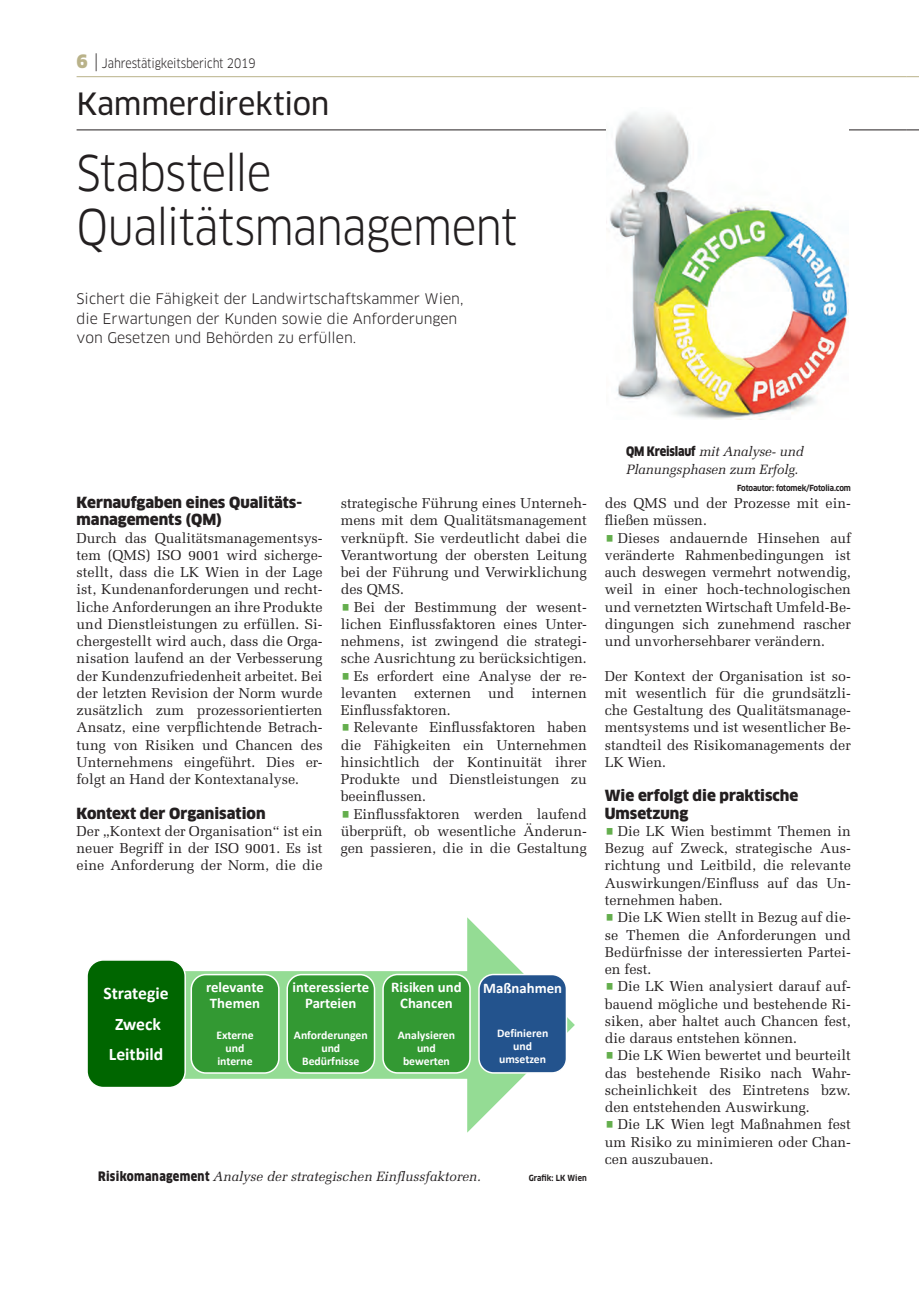
<style>
.page{position:relative;width:919px;height:1289px;background:#fff}
.page>*{position:absolute;margin:0;border:0;box-sizing:border-box;transform-origin:0 0}
.t1{font:48px/54px "Clan OT";letter-spacing:-.025em;color:#231f20;scale:.9 1}
.t2{font:30px "Clan OT News";letter-spacing:-.015em;color:#231f20}
.t3{font:700 17.7px/30.5px "Calibri";color:#fff;text-align:center}
.t4{font:900 15px/17.2px "Clan OT";color:#231f20}
.t5{font:700 14.7px/16.2px "Calibri";color:#fff;text-align:center}
.t6{font:14.25px/17.2px "Melior LT Std";color:#231f20;text-align:justify}
.t7{font:14.25px/19.5px "Clan OT";color:#231f20}
.t8{font:italic 13.5px/17.2px "Melior LT Std";color:#231f20}
.t9{font:12.75px "Clan OT";letter-spacing:-.01em;color:#231f20;scale:.87 1}
.t10{font:700 11.7px/12.9px "Calibri";color:#fff;text-align:center}
.t11{font:700 8.25px "Clan OT";letter-spacing:-.015em;color:#231f20;scale:.9 1}
.t12{font:700 8.25px "Clan OT";letter-spacing:.01em;color:#231f20;scale:.9 1}
.s1{font-weight:900;font-size:18px;color:#b9b289}
.s2{font-size:18px}
.s3{font-family:"Clan OT";font-weight:900;font-style:normal;font-size:12.75px}
</style>
<div class="page">
<hr style="left:77px;top:130px;width:829px;height:1px;background:#231f20">
<svg style="left:906px;top:130px;width:12px;height:1px"></svg>
<svg style="left:906px;top:76px;width:12px;height:1px"></svg>
<hr style="left:77px;top:76px;width:829px;height:1px;background:#b9b289">
<img style="left:606px;top:112px;width:242px;height:308px">
<svg style="left:184px;top:917px;width:391px;height:215px"></svg>
<div style="left:86px;top:959px;width:100px;height:129px;background:#060;border:2px solid #fff;border-radius:16px"></div>
<div style="left:190px;top:973px;width:89px;height:100px;background:#393;border:2px solid #fff;border-radius:15px"></div>
<div style="left:286px;top:973px;width:89px;height:100px;background:#393;border:2px solid #fff;border-radius:15px"></div>
<div style="left:382px;top:973px;width:88px;height:100px;background:#393;border:2px solid #fff;border-radius:14px"></div>
<div style="left:478px;top:973px;width:89px;height:100px;background:#23538d;border:2px solid #fff;border-radius:15px"></div>
<p class="t9" style="left:77px;top:55px;width:207px"><span class="s1">6</span> <span class="s2">|</span> Jahrestätigkeitsbericht 2019</p>
<h2 class="t2" style="left:77px;top:86px;width:254px">Kammerdirektion</h2>
<h1 class="t1" style="left:77px;top:146px;width:491px">Stabstelle<br>Qualitätsmanagement</h1>
<p class="t7" style="left:77px;top:289px;width:388px">Sichert die Fähigkeit der Landwirtschaftskammer Wien, die Erwartungen der Kunden sowie die Anforderungen von Gesetzen und Behörden zu erfüllen.</p>
<p class="t4" style="left:77px;top:494px;width:227px">Kernaufgaben eines Qualitäts&shy;managements (QM)</p>
<p class="t6" style="left:77px;top:529px;width:247px">Durch das Qualitätsmanagementsys&shy;tem (QMS) ISO 9001 wird sicherge&shy;stellt, dass die LK Wien in der Lage ist, Kundenanforderungen und recht&shy;liche Anforderungen an ihre Produkte und Dienstleistungen zu erfüllen. Si&shy;chergestellt wird auch, dass die Orga&shy;nisation laufend an der Verbesserung der Kundenzufriedenheit arbeitet. Bei der letzten Revision der Norm wurde zusätzlich zum prozessorientierten Ansatz, eine verpflichtende Betrach&shy;tung von Risiken und Chancen des Unternehmens eingeführt. Dies er&shy;folgt an Hand der Kontextanalyse.</p>
<p class="t4" style="left:77px;top:804px;width:190px">Kontext der Organisation</p>
<p class="t6" style="left:77px;top:822px;width:247px">Der „Kontext der Organisation“ ist ein neuer Begriff in der ISO 9001. Es ist eine Anforderung der Norm, die die</p>
<p class="t6" style="left:340px;top:494px;width:247px">strategische Führung eines Unterneh&shy;mens mit dem Qualitätsmanagement verknüpft. Sie verdeutlicht dabei die Verantwortung der obersten Leitung bei der Führung und Verwirklichung des QMS.</p>
<p class="t6" style="left:353px;top:598px;width:234px">Bei der Bestimmung der wesent-</p>
<p class="t6" style="left:340px;top:615px;width:247px">lichen Einflussfaktoren eines Unter-</p>
<p class="t6" style="left:340px;top:632px;width:247px">nehmens, ist zwingend die strategi-</p>
<p class="t6" style="left:340px;top:650px;width:247px">sche Ausrichtung zu berücksichtigen.</p>
<p class="t6" style="left:353px;top:667px;width:234px">Es erfordert eine Analyse der re-</p>
<p class="t6" style="left:340px;top:684px;width:247px">levanten externen und internen</p>
<p class="t6" style="left:340px;top:701px;width:112px">Einflussfaktoren.</p>
<p class="t6" style="left:353px;top:719px;width:234px">Relevante Einflussfaktoren haben</p>
<p class="t6" style="left:340px;top:736px;width:247px">die Fähigkeiten ein Unternehmen</p>
<p class="t6" style="left:340px;top:753px;width:247px">hinsichtlich der Kontinuität ihrer</p>
<p class="t6" style="left:340px;top:770px;width:247px">Produkte und Dienstleistungen zu</p>
<p class="t6" style="left:340px;top:788px;width:87px">beeinflussen.</p>
<p class="t6" style="left:353px;top:805px;width:234px">Einflussfaktoren werden laufend</p>
<p class="t6" style="left:340px;top:822px;width:247px">überprüft, ob wesentliche Änderun-</p>
<p class="t6" style="left:340px;top:839px;width:247px">gen passieren, die in die Gestaltung</p>
<p class="t3" style="left:103px;top:978px;width:67px">Strategie<br>Zweck<br>Leitbild</p>
<p class="t5" style="left:206px;top:978px;width:59px;text-align:left">relevante<br>Themen</p>
<p class="t10" style="left:216px;top:1028px;width:39px">Externe und interne</p>
<p class="t5" style="left:292px;top:978px;width:78px">interessierte<br>Parteien</p>
<p class="t10" style="left:294px;top:1028px;width:75px">Anforderungen und<br>Bedürfnisse</p>
<p class="t5" style="left:391px;top:978px;width:72px">Risiken und<br>Chancen</p>
<p class="t10" style="left:398px;top:1028px;width:59px">Analysieren und bewerten</p>
<p class="t5" style="left:483px;top:979px;width:80px">Maßnahmen</p>
<p class="t10" style="left:497px;top:1026px;width:53px">Definieren und umsetzen</p>
<p class="t8" style="left:98px;top:1167px;width:384px"><span class="s3">Risikomanagement</span> Analyse der strategischen Einflussfaktoren.</p>
<p class="t12" style="left:528px;top:1173px;width:66px">Grafik: LK Wien</p>
<p class="t8" style="left:626px;top:443px;width:179px"><span class="s3">QM Kreislauf</span> mit Analyse- und<br>Planungsphasen zum Erfolg.</p>
<p class="t11" style="left:737px;top:483px;width:128px">Fotoautor: fotomek/Fotolia.com</p>
<p class="t6" style="left:604px;top:494px;width:247px">des QMS und der Prozesse mit ein&shy;fließen müssen.</p>
<p class="t6" style="left:604px;top:529px;width:247px;text-indent:13px">Dieses andauernde Hinsehen auf veränderte Rahmenbedingungen ist auch deswegen vermehrt notwendig, weil in einer hoch-technologischen und vernetzten Wirtschaft Umfeld-Be&shy;dingungen sich zunehmend rascher und unvorhersehbarer verändern.</p>
<p class="t6" style="left:604px;top:667px;width:247px">Der Kontext der Organisation ist so&shy;mit wesentlich für die grundsätzli&shy;che Gestaltung des Qualitätsmanage&shy;mentsystems und ist wesentlicher Be&shy;standteil des Risikomanagements der LK Wien.</p>
<p class="t4" style="left:604px;top:787px;width:195px">Wie erfolgt die praktische<br>Umsetzung</p>
<p class="t6" style="left:604px;top:822px;width:247px;text-indent:13px">Die LK Wien bestimmt Themen in Bezug auf Zweck, strategische Aus&shy;richtung und Leitbild, die relevante Auswirkungen/Einfluss auf das Un&shy;ternehmen haben.</p>
<p class="t6" style="left:604px;top:908px;width:247px;text-indent:13px">Die LK Wien stellt in Bezug auf die&shy;se Themen die Anforderungen und Bedürfnisse der interessierten Partei&shy;en fest.</p>
<p class="t6" style="left:604px;top:977px;width:247px;text-indent:13px">Die LK Wien analysiert darauf auf&shy;bauend mögliche und bestehende Ri&shy;siken, aber haltet auch Chancen fest, die daraus entstehen können.</p>
<p class="t6" style="left:604px;top:1046px;width:247px;text-indent:13px">Die LK Wien bewertet und beurteilt das bestehende Risiko nach Wahr&shy;scheinlichkeit des Eintretens bzw. den entstehenden Auswirkung.</p>
<p class="t6" style="left:604px;top:1115px;width:247px;text-indent:13px">Die LK Wien legt Maßnahmen fest um Risiko zu minimieren oder Chan&shy;cen auszubauen.</p>
</div>
